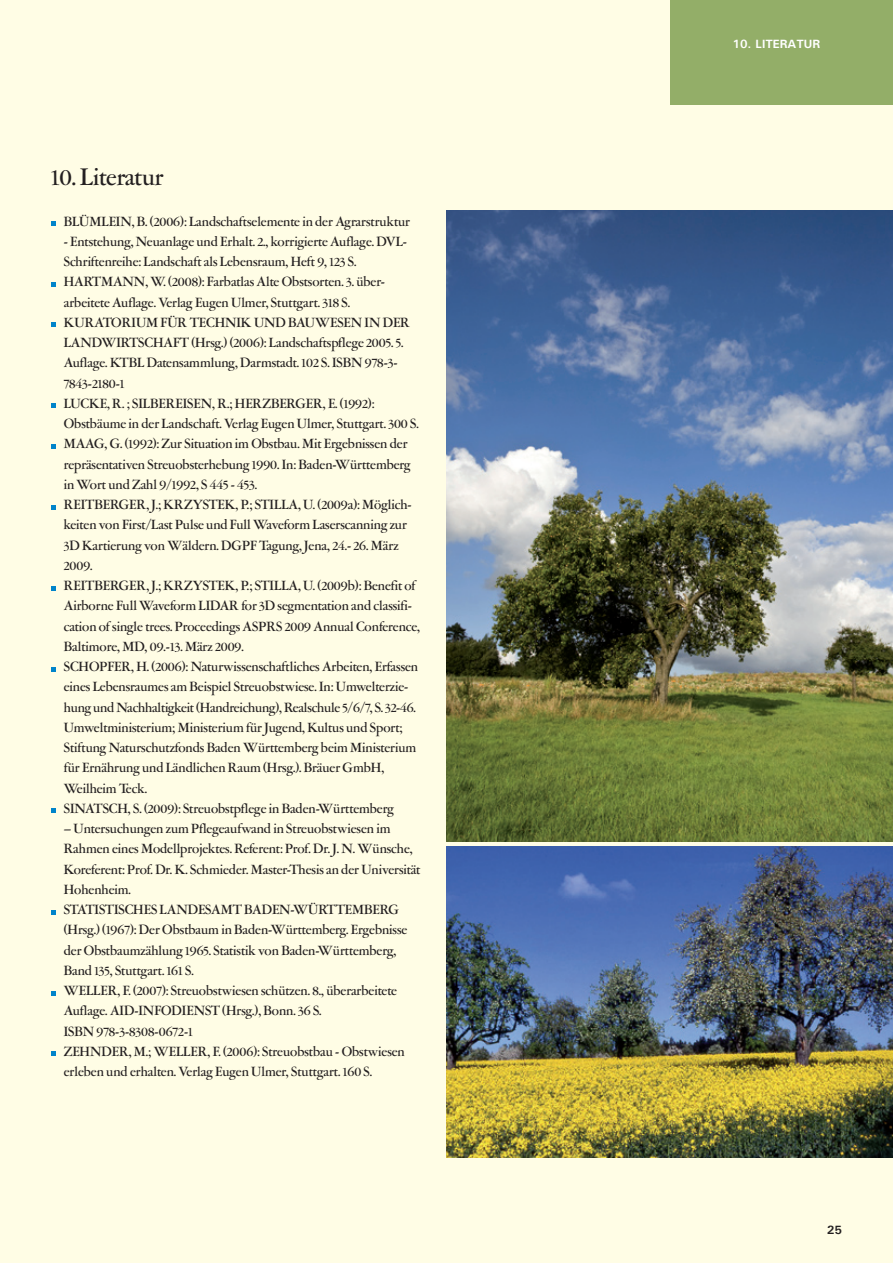
<style>
.page{position:relative;width:893px;height:1263px;background:#fffde5}
.page>*{position:absolute;margin:0;border:0;box-sizing:border-box;transform-origin:0 0}
.t1{font:500 27px "Garamont Amst SHOP";color:#231f20}
.t2{font:500 15px/20.2px "Garamont Amst SHOP";color:#231f20}
.t3{font:700 12px "Univers ATT";color:#fff}
.t4{font:700 12px "Univers ATT";color:#231f20}
</style>
<div class="page">
<div style="left:670px;top:0;width:223px;height:104px;background:#93ae68"></div>
<svg style="left:51px;top:221px;width:4px;height:5px"></svg>
<svg style="left:51px;top:282px;width:4px;height:4px"></svg>
<svg style="left:51px;top:323px;width:4px;height:4px"></svg>
<svg style="left:51px;top:404px;width:4px;height:4px"></svg>
<svg style="left:51px;top:444px;width:4px;height:4px"></svg>
<svg style="left:51px;top:505px;width:4px;height:4px"></svg>
<svg style="left:51px;top:586px;width:4px;height:4px"></svg>
<svg style="left:51px;top:667px;width:4px;height:4px"></svg>
<svg style="left:51px;top:809px;width:4px;height:4px"></svg>
<svg style="left:51px;top:910px;width:4px;height:4px"></svg>
<svg style="left:51px;top:991px;width:4px;height:4px"></svg>
<svg style="left:51px;top:1052px;width:4px;height:4px"></svg>
<img style="left:446px;top:210px;width:447px;height:632px">
<img style="left:446px;top:846px;width:447px;height:312px">
<h1 class="t1" style="left:51px;top:164px;width:114px">10. Literatur</h1>
<p class="t2" style="left:64px;top:212px;width:348px">BLÜMLEIN, B. (2006): Landschaftselemente in der Agrarstruktur</p>
<p class="t2" style="left:64px;top:232px;width:358px">- Entstehung, Neuanlage und Erhalt. 2., korrigierte Auflage. DVL-Schriftenreihe: Landschaft als Lebensraum, Heft 9, 123 S.<br>HARTMANN, W. (2008): Farbatlas Alte Obstsorten. 3. über&shy;arbeitete Auflage. Verlag Eugen Ulmer, Stuttgart. 318 S.<br>KURATORIUM FÜR TECHNIK UND BAUWESEN IN DER LANDWIRTSCHAFT (Hrsg.) (2006): Landschaftspflege 2005. 5.<br>Auflage. KTBL Datensammlung, Darmstadt. 102 S. ISBN 978-3- 7843-2180-1<br>LUCKE, R. ; SILBEREISEN, R.; HERZBERGER, E. (1992):<br>Obstbäume in der Landschaft. Verlag Eugen Ulmer, Stuttgart. 300 S.<br>MAAG, G. (1992): Zur Situation im Obstbau. Mit Ergebnissen der repräsentativen Streuobsterhebung 1990. In: Baden-Württemberg in Wort und Zahl 9/1992, S 445 - 453.<br>REITBERGER, J.; KRZYSTEK, P.; STILLA, U. (2009a): Möglich&shy;keiten von First/Last Pulse und Full Waveform Laserscanning zur 3D Kartierung von Wäldern. DGPF Tagung, Jena, 24.- 26. März 2009.<br>REITBERGER, J.; KRZYSTEK, P.; STILLA, U. (2009b): Benefit of Airborne Full Waveform LIDAR for 3D segmentation and classifi&shy;cation of single trees. Proceedings ASPRS 2009 Annual Conference, Baltimore, MD, 09.-13. März 2009.<br>SCHOPFER, H. (2006): Naturwissenschaftliches Arbeiten, Erfassen eines Lebensraumes am Beispiel Streuobstwiese. In: Umwelterzie&shy;hung und Nachhaltigkeit (Handreichung), Realschule 5/6/7, S. 32-46.<br>Umweltministerium; Ministerium für Jugend, Kultus und Sport; Stiftung Naturschutzfonds Baden Württemberg beim Ministerium für Ernährung und Ländlichen Raum (Hrsg.). Bräuer GmbH, Weilheim Teck.<br>SINATSCH, S. (2009): Streuobstpflege in Baden-Württemberg</p>
<p class="t2" style="left:64px;top:819px;width:358px">– Untersuchungen zum Pflegeaufwand in Streuobstwiesen im Rahmen eines Modellprojektes. Referent: Prof. Dr. J. N. Wünsche, Koreferent: Prof. Dr. K. Schmieder. Master-Thesis an der Universität Hohenheim.<br>STATISTISCHES LANDESAMT BADEN-WÜRTTEMBERG (Hrsg.) (1967): Der Obstbaum in Baden-Württemberg. Ergebnisse der Obstbaumzählung 1965. Statistik von Baden-Württemberg, Band 135, Stuttgart. 161 S.<br>WELLER, F. (2007): Streuobstwiesen schützen. 8., überarbeitete Auflage. AID-INFODIENST (Hrsg.), Bonn. 36 S.<br>ISBN 978-3-8308-0672-1<br>ZEHNDER, M.; WELLER, F. (2006): Streuobstbau - Obstwiesen erleben und erhalten. Verlag Eugen Ulmer, Stuttgart. 160 S.</p>
<p class="t3" style="left:732px;top:36px;width:38px">10. LITERAT</p>
<p class="t3" style="left:804px;top:36px;width:17px">UR</p>
<p class="t4" style="left:827px;top:1222px;width:17px">25</p>
</div>
